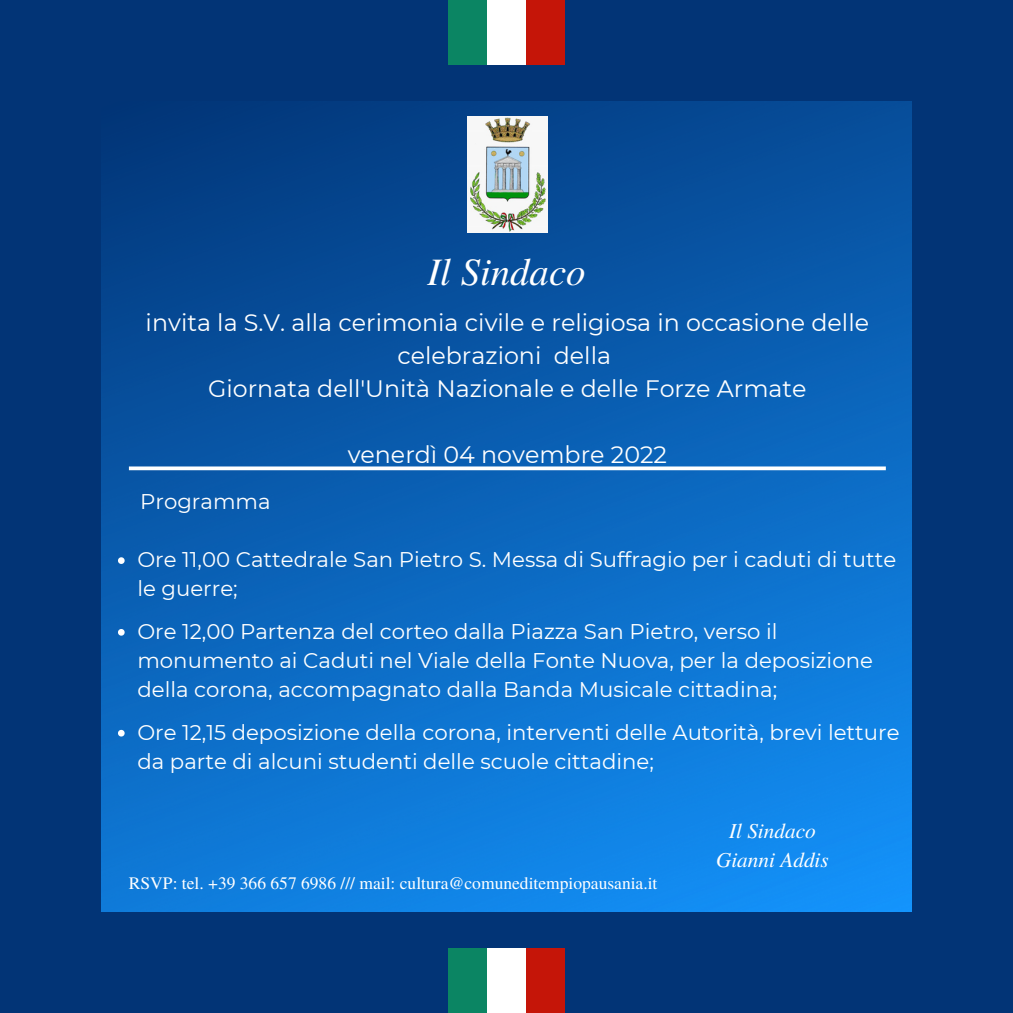
<style>
.page{position:relative;width:1013px;height:1013px;background:#fff}
.page>*{position:absolute;margin:0;border:0;box-sizing:border-box;transform-origin:0 0}
.t1{font:italic 38.75px "Te X Gyre Termes";color:#fff}
.t2{font:23.75px/32.8px "Montserrat";color:#fff;text-align:center}
.t3{font:21.25px/29.1px "Montserrat";color:#fff}
.t4{font:italic 21.25px/29px "Te X Gyre Termes";color:#fff;text-align:center}
.t5{font:17.5px "Te X Gyre Termes";color:#fff}
</style>
<div class="page">
<div style="left:0;top:0;width:1012px;height:1012px;background:#023476"></div>
<div style="left:526px;top:0;width:39px;height:65px;background:#c51508"></div>
<div style="left:526px;top:948px;width:39px;height:64px;background:#c51508"></div>
<div style="left:487px;top:0;width:39px;height:65px;background:#fff"></div>
<div style="left:487px;top:948px;width:39px;height:64px;background:#fff"></div>
<div style="left:448px;top:0;width:39px;height:65px;background:#0b8563"></div>
<div style="left:448px;top:948px;width:39px;height:64px;background:#0b8563"></div>
<img style="left:101px;top:101px;width:810px;height:810px">
<img style="left:467px;top:116px;width:80px;height:117px">
<svg style="left:129px;top:466px;width:756px;height:4px;background:#e1ebf5"></svg>
<svg style="left:118px;top:557px;width:7px;height:7px"></svg>
<svg style="left:118px;top:629px;width:7px;height:6px"></svg>
<svg style="left:118px;top:730px;width:7px;height:6px"></svg>
<h1 class="t1" style="left:427px;top:244px;width:160px">Il Sindaco</h1>
<p class="t2" style="left:146px;top:306px;width:725px">invita la S.V. alla cerimonia civile e religiosa in occasione delle celebrazioni della<br>Giornata dell'Unità Nazionale e delle Forze Armate</p>
<p class="t3" style="left:140px;top:487px;width:132px">Programma</p>
<p class="t2" style="left:348px;top:437px;width:321px">venerdì 04 novembre 2022</p>
<p class="t3" style="left:137px;top:545px;width:760px">Ore 11,00 Cattedrale San Pietro S. Messa di Suffragio per i caduti di tutte le guerre;</p>
<p class="t3" style="left:137px;top:617px;width:737px">Ore 12,00 Partenza del corteo dalla Piazza San Pietro, verso il monumento ai Caduti nel Viale della Fonte Nuova, per la deposizione della corona, accompagnato dalla Banda Musicale cittadina;</p>
<p class="t3" style="left:137px;top:717px;width:763px">Ore 12,15 deposizione della corona, interventi delle Autorità, brevi letture da parte di alcuni studenti delle scuole cittadine;</p>
<p class="t5" style="left:129px;top:870px;width:530px">RSVP: tel. +39 366 657 6986 /// mail: cultura@comuneditempiopausania.it</p>
<p class="t4" style="left:716px;top:815px;width:114px">Il Sindaco<br>Gianni Addis</p>
</div>
